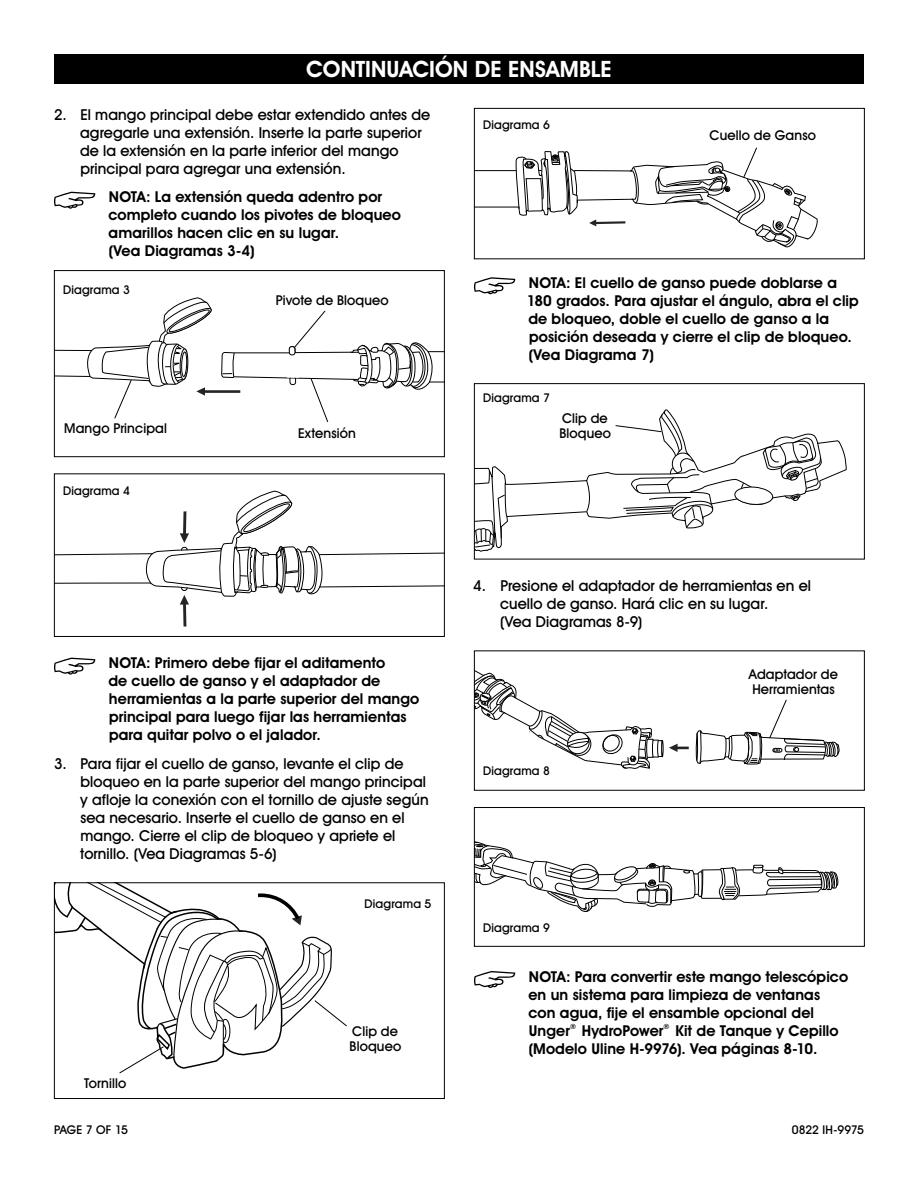
<style>
.page{position:relative;width:918px;height:1188px;background:#fff}
.page>*{position:absolute;margin:0;border:0;box-sizing:border-box;transform-origin:0 0}
.t1{font:700 22.5px "Uline Two Knine";letter-spacing:.005em;color:#fff}
.t2{font:700 15px/18px "Uline Two Knine";letter-spacing:.005em;color:#000}
.t3{font:15px/18px "Uline Two Knine";letter-spacing:.005em;color:#000}
.t4{font:13.5px/15px "Uline Two Knine";letter-spacing:.01em;color:#000}
.t5{font:12px "Uline Two Knine";letter-spacing:.015em;color:#000}
.t6{font:12px "Uline Two Knine";letter-spacing:-.005em;color:#000}
</style>
<div class="page">
<div style="left:54px;top:54px;width:810px;height:30px;background:#000"></div>
<hr style="left:201px;top:390px;width:39px;height:3px;background:#242426">
<div style="left:54px;top:270px;width:391px;height:187px;border:1px solid #000"></div>
<svg style="left:54px;top:298px;width:159px;height:121px"></svg>
<svg style="left:221px;top:310px;width:223px;height:113px"></svg>
<svg style="left:56px;top:491px;width:387px;height:136px"></svg>
<div style="left:54px;top:473px;width:391px;height:164px;border:1px solid #000"></div>
<div style="left:54px;top:882px;width:391px;height:217px;border:1px solid #000"></div>
<div style="left:474px;top:108px;width:391px;height:151px;border:1px solid #000"></div>
<div style="left:474px;top:383px;width:391px;height:176px;border:1px solid #000"></div>
<svg style="left:669px;top:744px;width:20px;height:8px"></svg>
<div style="left:661px;top:740px;width:3px;height:17px;border:1px solid #000;border-radius:50%"></div>
<svg style="left:476px;top:671px;width:187px;height:98px"></svg>
<div style="left:474px;top:650px;width:391px;height:141px;border:1px solid #000"></div>
<svg style="left:476px;top:841px;width:362px;height:71px"></svg>
<div style="left:474px;top:807px;width:391px;height:140px;border:1px solid #000"></div>
<svg style="left:54px;top:192px;width:41px;height:17px"></svg>
<svg style="left:54px;top:658px;width:41px;height:17px"></svg>
<svg style="left:474px;top:277px;width:41px;height:17px"></svg>
<svg style="left:474px;top:971px;width:41px;height:17px"></svg>
<svg style="left:54px;top:883px;width:294px;height:191px"></svg>
<svg style="left:695px;top:699px;width:145px;height:66px"></svg>
<svg style="left:474px;top:141px;width:344px;height:106px"></svg>
<svg style="left:474px;top:409px;width:348px;height:139px"></svg>
<h1 class="t1" style="left:306px;top:56px;width:307px">CONTINUACIÓN DE ENSAMBLE</h1>
<p class="t3" style="left:80px;top:105px;width:352px;text-indent:-26px">2. El mango principal debe estar extendido antes de agregarle una extensión. Inserte la parte superior de la extensión en la parte inferior del mango principal para agregar una extensión.</p>
<p class="t2" style="left:108px;top:188px;width:294px">NOTA: La extensión queda adentro por completo cuando los pivotes de bloqueo amarillos hacen clic en su lugar.<br>(Vea Diagramas 3-4)</p>
<p class="t5" style="left:63px;top:282px;width:68px">Diagrama 3</p>
<p class="t5" style="left:483px;top:117px;width:68px">Diagrama 6</p>
<p class="t4" style="left:710px;top:128px;width:108px">Cuello de Ganso</p>
<p class="t2" style="left:527px;top:274px;width:334px">NOTA: El cuello de ganso puede doblarse a 180 grados. Para ajustar el ángulo, abra el clip de bloqueo, doble el cuello de ganso a la posición deseada y cierre el clip de bloqueo. (Vea Diagrama 7)</p>
<p class="t5" style="left:483px;top:391px;width:68px">Diagrama 7</p>
<p class="t4" style="left:276px;top:292px;width:114px">Pivote de Bloqueo</p>
<p class="t4" style="left:64px;top:421px;width:104px">Mango Principal</p>
<p class="t4" style="left:298px;top:426px;width:59px">Extensión</p>
<p class="t5" style="left:63px;top:484px;width:68px">Diagrama 4</p>
<p class="t2" style="left:108px;top:654px;width:312px">NOTA: Primero debe fijar el aditamento<br>de cuello de ganso y el adaptador de herramientas a la parte superior del mango principal para luego fijar las herramientas para quitar polvo o el jalador.</p>
<p class="t3" style="left:80px;top:755px;width:350px;text-indent:-26px">3. Para fijar el cuello de ganso, levante el clip de bloqueo en la parte superior del mango principal y afloje la conexión con el tornillo de ajuste según sea necesario. Inserte el cuello de ganso en el mango. Cierre el clip de bloqueo y apriete el tornillo. (Vea Diagramas 5-6)</p>
<p class="t5" style="left:365px;top:896px;width:68px">Diagrama 5</p>
<p class="t4" style="left:84px;top:1075px;width:44px">Tornillo</p>
<p class="t4" style="left:350px;top:1024px;width:53px">Clip de<br>Bloqueo</p>
<p class="t4" style="left:559px;top:411px;width:53px">Clip de<br>Bloqueo</p>
<p class="t3" style="left:500px;top:576px;width:313px;text-indent:-27px">4. Presione el adaptador de herramientas en el cuello de ganso. Hará clic en su lugar.<br>(Vea Diagramas 8-9)</p>
<p class="t5" style="left:483px;top:763px;width:68px">Diagrama 8</p>
<p class="t4" style="left:749px;top:667px;width:91px">Adaptador de<br>Herramientas</p>
<p class="t5" style="left:483px;top:921px;width:68px">Diagrama 9</p>
<p class="t2" style="left:528px;top:967px;width:321px">NOTA: Para convertir este mango telescópico en un sistema para limpieza de ventanas con agua, fije el ensamble opcional del Unger<sup>®</sup> HydroPower<sup>®</sup> Kit de Tanque y Cepillo (Modelo Uline H-9976). Vea páginas 8-10.</p>
<p class="t5" style="left:54px;top:1122px;width:76px">PAGE 7 OF 15</p>
<p class="t6" style="left:792px;top:1122px;width:74px">0822 IH-9975</p>
</div>
